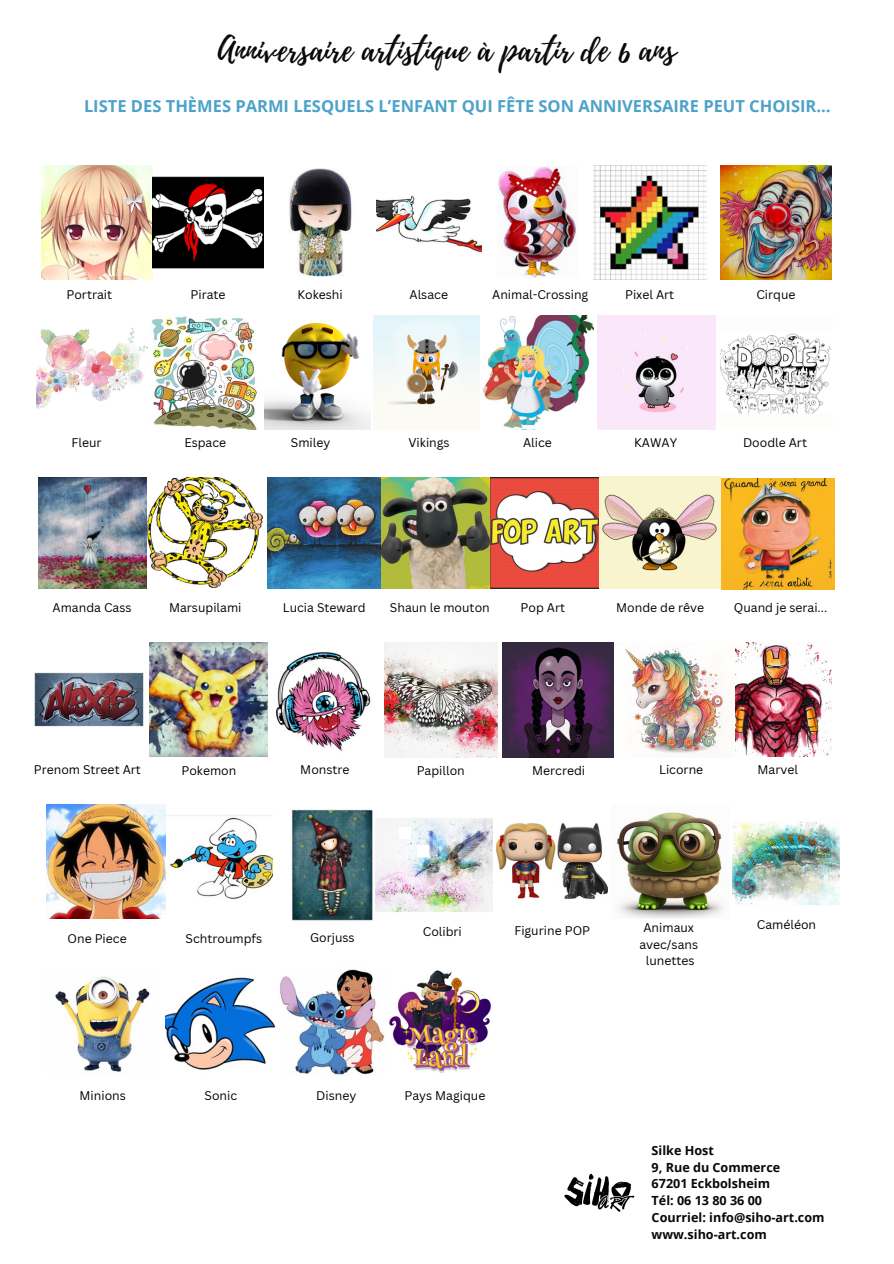
<style>
.page{position:relative;width:894px;height:1264px;background:#fff}
.page>*{position:absolute;margin:0;border:0;box-sizing:border-box;transform-origin:0 0}
.t1{font:33.15px "Playlist Script";color:#090808}
.t2{font:700 16.5px "Open Sans";color:#4da2c9}
.t3{font:700 12.6px/16.8px "Open Sans";color:#090808}
.t4{font:12.15px "Canva Sans";color:#000}
</style>
<div class="page">
<img style="left:34px;top:672px;width:110px;height:55px">
<img style="left:149px;top:642px;width:222px;height:115px">
<img style="left:735px;top:642px;width:95px;height:115px">
<img style="left:384px;top:642px;width:113px;height:115px">
<img style="left:502px;top:642px;width:231px;height:115px">
<img style="left:55px;top:976px;width:95px;height:96px">
<img style="left:165px;top:977px;width:111px;height:93px">
<img style="left:280px;top:969px;width:105px;height:106px">
<img style="left:389px;top:970px;width:102px;height:103px">
<img style="left:47px;top:804px;width:226px;height:114px">
<img style="left:291px;top:809px;width:82px;height:112px">
<img style="left:732px;top:822px;width:107px;height:83px">
<img style="left:375px;top:818px;width:117px;height:95px">
<img style="left:496px;top:823px;width:111px;height:76px">
<img style="left:617px;top:812px;width:106px;height:106px">
<img style="left:36px;top:316px;width:221px;height:113px">
<img style="left:264px;top:322px;width:106px;height:107px">
<img style="left:373px;top:316px;width:106px;height:113px">
<img style="left:482px;top:316px;width:111px;height:112px">
<img style="left:597px;top:316px;width:118px;height:113px">
<img style="left:720px;top:333px;width:111px;height:81px">
<img style="left:41px;top:166px;width:223px;height:114px">
<img style="left:289px;top:168px;width:63px;height:109px">
<img style="left:376px;top:195px;width:106px;height:58px">
<img style="left:497px;top:166px;width:79px;height:111px">
<img style="left:593px;top:166px;width:113px;height:114px">
<img style="left:720px;top:166px;width:111px;height:114px">
<img style="left:38px;top:477px;width:224px;height:111px">
<img style="left:267px;top:476px;width:453px;height:112px">
<svg style="left:440px;top:579px;width:12px;height:10px"></svg>
<img style="left:721px;top:479px;width:113px;height:110px">
<div style="left:399px;top:827px;width:12px;height:11px;background:#fff"></div>
<div style="left:417px;top:845px;width:12px;height:11px;background:#fff"></div>
<img style="left:564px;top:1173px;width:70px;height:39px">
<p class="t1" style="left:218px;top:26px;width:459px">Anniversaire artistique à partir de 6 ans</p>
<p class="t2" style="left:84px;top:95px;width:747px">LISTE DES THÈMES PARMI LESQUELS L’ENFANT QUI FÊTE SON ANNIVERSAIRE PEUT CHOISIR…</p>
<p class="t4" style="left:66px;top:286px;width:47px">Portrait</p>
<h3 class="t4" style="left:190px;top:286px;width:37px">Pirate</h3>
<p class="t4" style="left:297px;top:286px;width:47px">Kokeshi</p>
<p class="t4" style="left:409px;top:286px;width:40px">Alsace</p>
<p class="t4" style="left:492px;top:286px;width:98px">Animal-Crossing</p>
<p class="t4" style="left:625px;top:286px;width:51px">Pixel Art</p>
<p class="t4" style="left:756px;top:286px;width:41px">Cirque</p>
<p class="t4" style="left:71px;top:433px;width:32px">Fleur</p>
<p class="t4" style="left:184px;top:433px;width:43px">Espace</p>
<p class="t4" style="left:291px;top:433px;width:41px">Smiley</p>
<p class="t4" style="left:408px;top:433px;width:43px">Vikings</p>
<p class="t4" style="left:523px;top:433px;width:30px">Alice</p>
<p class="t4" style="left:634px;top:433px;width:44px">KAWAY</p>
<p class="t4" style="left:742px;top:433px;width:66px">Doodle Art</p>
<p class="t4" style="left:53px;top:599px;width:80px">Amanda Cass</p>
<p class="t4" style="left:169px;top:599px;width:74px">Marsupilami</p>
<p class="t4" style="left:283px;top:599px;width:84px">Lucia Steward</p>
<p class="t4" style="left:390px;top:599px;width:101px">Shaun le mouton</p>
<p class="t4" style="left:520px;top:599px;width:46px">Pop Art</p>
<p class="t4" style="left:616px;top:599px;width:89px">Monde de rêve</p>
<p class="t4" style="left:733px;top:599px;width:95px">Quand je serai...</p>
<h1 class="t4" style="left:34px;top:761px;width:109px">Prenom Street Art</h1>
<h2 class="t4" style="left:181px;top:761px;width:56px">Pokemon</h2>
<p class="t4" style="left:300px;top:760px;width:51px">Monstre</p>
<p class="t4" style="left:416px;top:761px;width:50px">Papillon</p>
<p class="t4" style="left:532px;top:761px;width:55px">Mercredi</p>
<p class="t4" style="left:659px;top:761px;width:46px">Licorne</p>
<p class="t4" style="left:757px;top:761px;width:42px">Marvel</p>
<p class="t4" style="left:67px;top:930px;width:61px">One Piece</p>
<p class="t4" style="left:185px;top:930px;width:78px">Schtroumpfs</p>
<p class="t4" style="left:310px;top:928px;width:46px">Gorjuss</p>
<p class="t4" style="left:422px;top:923px;width:41px">Colibri</p>
<p class="t4" style="left:514px;top:921px;width:77px">Figurine POP</p>
<p class="t4" style="left:643px;top:919px;width:52px">Animaux</p>
<p class="t4" style="left:639px;top:935px;width:60px">avec/sans</p>
<p class="t4" style="left:645px;top:951px;width:50px">lunettes</p>
<p class="t4" style="left:80px;top:1087px;width:48px">Minions</p>
<p class="t4" style="left:204px;top:1087px;width:34px">Sonic</p>
<p class="t4" style="left:316px;top:1087px;width:42px">Disney</p>
<p class="t4" style="left:404px;top:1087px;width:82px">Pays Magique</p>
<p class="t4" style="left:756px;top:916px;width:61px">Caméléon</p>
<p class="t3" style="left:651px;top:1141px;width:174px">Silke Host<br>9, Rue du Commerce<br>67201 Eckbolsheim<br>Tél: 06 13 80 36 00<br>Courriel: info@siho-art.com www.siho-art.com</p>
</div>
